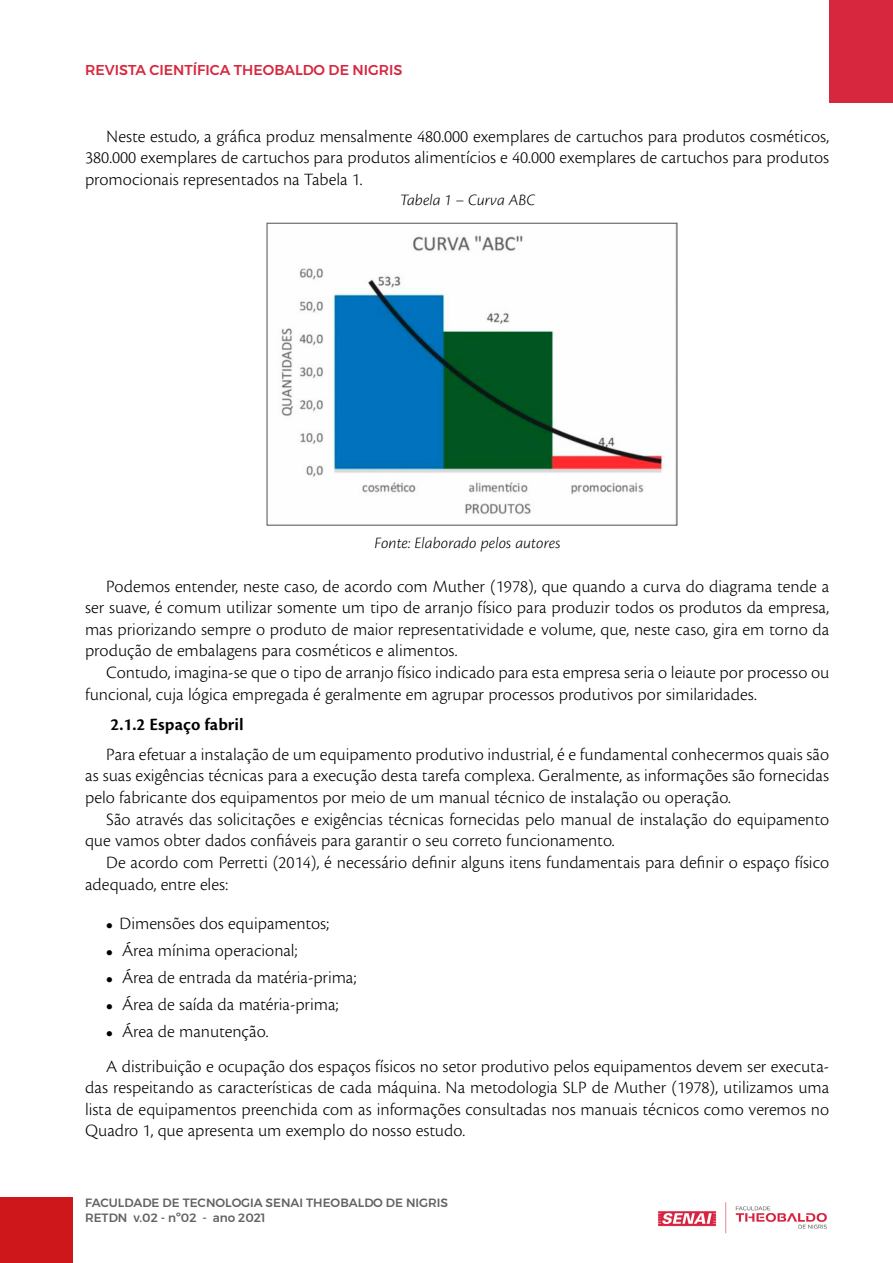
<style>
.page{position:relative;width:893px;height:1263px;background:#fff}
.page>*{position:absolute;margin:0;border:0;box-sizing:border-box;transform-origin:0 0}
.t1{font:18px/21.6px "Cronos Pro Lt Capt";color:#000;text-align:justify}
.t2{font:18px "Cronos Pro Semibold Capt";letter-spacing:.005em;color:#000}
.t3{font:16.5px "Cronos Pro Lt Capt It";letter-spacing:-.005em;color:#000}
.t4{font:500 14.25px "Montserrat";color:#d7273e}
.t5{font:500 12px/14.4px "Montserrat";color:#646363}
</style>
<div class="page">
<div style="left:0;top:1198px;width:72px;height:65px;background:#cd171a"></div>
<div style="left:829px;top:0;width:64px;height:102px;background:#d7273e"></div>
<img style="left:658px;top:1202px;width:169px;height:32px">
<img style="left:281px;top:235px;width:389px;height:280px">
<div style="left:266px;top:223px;width:411px;height:303px;border:1px solid #646363"></div>
<p class="t4" style="left:85px;top:58px;width:319px">REVISTA CIENTÍFICA THEOBALDO DE NIGRIS</p>
<p class="t1" style="left:85px;top:125px;width:746px;text-indent:21px">Neste estudo, a gráfica produz mensalmente 480.000 exemplares de cartuchos para produtos cosméticos, 380.000 exemplares de cartuchos para produtos alimentícios e 40.000 exemplares de cartuchos para produtos promocionais representados na Tabela 1.</p>
<p class="t3" style="left:400px;top:190px;width:137px">Tabela 1 – Curva ABC</p>
<p class="t3" style="left:375px;top:534px;width:188px">Fonte: Elaborado pelos autores</p>
<p class="t1" style="left:85px;top:575px;width:746px;text-indent:21px">Podemos entender, neste caso, de acordo com Muther (1978), que quando a curva do diagrama tende a ser suave, é comum utilizar somente um tipo de arranjo físico para produzir todos os produtos da empresa, mas priorizando sempre o produto de maior representatividade e volume, que, neste caso, gira em torno da produção de embalagens para cosméticos e alimentos.</p>
<p class="t1" style="left:85px;top:662px;width:746px;text-indent:21px">Contudo, imagina-se que o tipo de arranjo físico indicado para esta empresa seria o leiaute por processo ou funcional, cuja lógica empregada é geralmente em agrupar processos produtivos por similaridades.</p>
<p class="t2" style="left:111px;top:714px;width:135px">2.1.2 Espaço fabril</p>
<p class="t1" style="left:85px;top:743px;width:746px;text-indent:21px">Para efetuar a instalação de um equipamento produtivo industrial, é e fundamental conhecermos quais são as suas exigências técnicas para a execução desta tarefa complexa. Geralmente, as informações são fornecidas pelo fabricante dos equipamentos por meio de um manual técnico de instalação ou operação.</p>
<p class="t1" style="left:85px;top:808px;width:746px;text-indent:21px">São através das solicitações e exigências técnicas fornecidas pelo manual de instalação do equipamento que vamos obter dados confiáveis para garantir o seu correto funcionamento.</p>
<p class="t1" style="left:85px;top:851px;width:746px;text-indent:21px">De acordo com Perretti (2014), é necessário definir alguns itens fundamentais para definir o espaço físico adequado, entre eles:</p>
<p class="t1" style="left:106px;top:913px;width:225px">● Dimensões dos equipamentos;</p>
<p class="t1" style="left:106px;top:940px;width:193px">● Área mínima operacional;</p>
<p class="t1" style="left:106px;top:967px;width:252px">● Área de entrada da matéria-prima;</p>
<p class="t1" style="left:106px;top:994px;width:234px">● Área de saída da matéria-prima;</p>
<p class="t1" style="left:106px;top:1014px;width:724px;line-height:34.3px">● Área de manutenção.<br>A distribuição e ocupação dos espaços físicos no setor produtivo pelos equipamentos devem ser executa-</p>
<p class="t1" style="left:85px;top:1077px;width:746px">das respeitando as características de cada máquina. Na metodologia SLP de Muther (1978), utilizamos uma lista de equipamentos preenchida com as informações consultadas nos manuais técnicos como veremos no Quadro 1, que apresenta um exemplo do nosso estudo.</p>
<p class="t5" style="left:85px;top:1196px;width:365px">FACULDADE DE TECNOLOGIA SENAI THEOBALDO DE NIGRIS<br>RETDN v.02 - nº02 - ano 2021</p>
</div>
